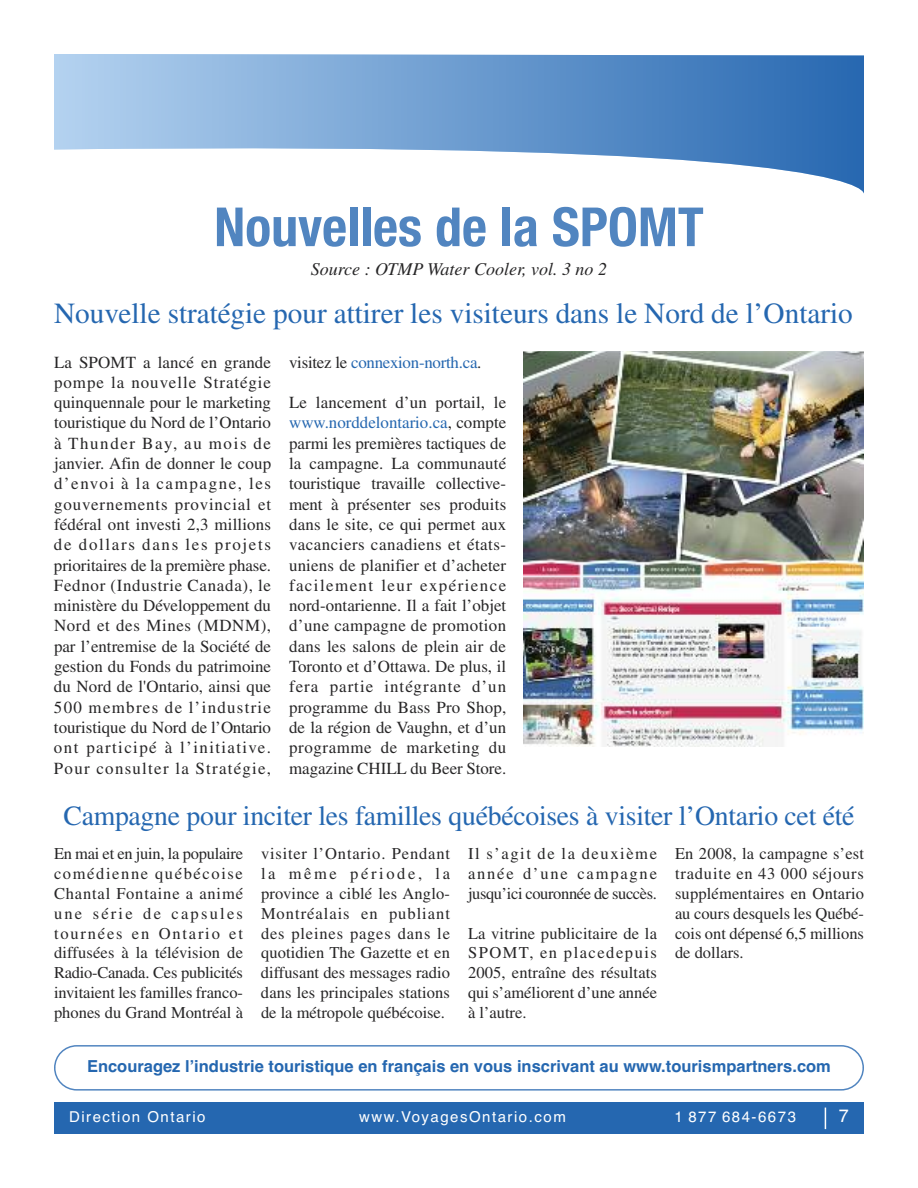
<style>
.page{position:relative;width:918px;height:1188px;background:#fff}
.page>*{position:absolute;margin:0;border:0;box-sizing:border-box;transform-origin:0 0}
.t1{font:700 condensed 54px "Helvetica Neue";color:#5185c0}
.t2{font:29.25px "Times";color:#2567b0}
.t3{font:27.75px "Times";letter-spacing:-.01em;color:#2567b0}
.t4{font:italic 18px "Times";color:#272627}
.t5{font:18px "Helvetica";color:#fff}
.t6{font:16.95px/20.2px "Times";letter-spacing:.035em;color:#272627;text-align:justify}
.t7{font:16.95px "Times";letter-spacing:-.015em;color:#2567b0}
.t8{font:16.5px/19.8px "Times";color:#272627;text-align:justify}
.t9{font:700 16.5px "Helvetica";color:#2567b0}
.t10{font:15px "Helvetica";letter-spacing:.1em;color:#fff}
.s1{color:#272627}
.s2{color:#2567b0}
</style>
<div class="page">
<svg style="left:54px;top:1045px;width:810px;height:46px"></svg>
<div style="left:54px;top:1102px;width:810px;height:32px;background:#2567b0"></div>
<svg style="left:825px;top:1108px;width:1px;height:21px"></svg>
<svg style="left:54px;top:54px;width:810px;height:140px"></svg>
<img style="left:523px;top:351px;width:341px;height:395px">
<h1 class="t1" style="left:214px;top:194px;width:491px">Nouvelles de la SPOMT</h1>
<p class="t4" style="left:311px;top:262px;width:298px">Source : OTMP Water Cooler, vol. 3 no 2</p>
<h2 class="t2" style="left:54px;top:303px;width:800px">Nouvelle stratégie pour attirer les visiteurs dans le Nord de l’Ontario</h2>
<p class="t6" style="left:54px;top:353px;width:219px">La SPOMT a lancé en grande pompe la nouvelle Stratégie quinquennale pour le marketing touristique du Nord de l’Ontario à Thunder Bay, au mois de janvier. Afin de donner le coup d’envoi à la campagne, les gouvernements provincial et fédéral ont investi 2,3 millions de dollars dans les projets prioritaires de la première phase.<br>Fednor (Industrie Canada), le ministère du Développement du Nord et des Mines (MDNM), par l’entremise de la Société de gestion du Fonds du patrimoine du Nord de l'Ontario, ainsi que 500 membres de l’industrie touristique du Nord de l’Ontario ont participé à l’initiative.<br>Pour consulter la Stratégie,</p>
<p class="t7" style="left:289px;top:356px;width:194px"><span class="s1">visitez le</span> connexion-north.ca<span class="s1">.</span></p>
<p class="t6" style="left:289px;top:394px;width:219px">Le lancement d’un portail, le <span class="s2">www.norddelontario.ca</span>, compte parmi les premières tactiques de la campagne. La communauté touristique travaille collective&shy;ment à présenter ses produits dans le site, ce qui permet aux vacanciers canadiens et états&shy;uniens de planifier et d’acheter facilement leur expérience nord-ontarienne. Il a fait l’objet d’une campagne de promotion dans les salons de plein air de Toronto et d’Ottawa. De plus, il fera partie intégrante d’un programme du Bass Pro Shop, de la région de Vaughn, et d’un programme de marketing du magazine CHILL du Beer Store.</p>
<h3 class="t3" style="left:63px;top:806px;width:793px">Campagne pour inciter les familles québécoises à visiter l’Ontario cet été</h3>
<p class="t8" style="left:54px;top:846px;width:191px">En mai et en juin, la populaire comédienne québécoise Chantal Fontaine a animé une série de capsules tournées en Ontario et diffusées à la télévision de Radio-Canada. Ces publicités invitaient les familles franco&shy;phones du Grand Montréal à</p>
<p class="t8" style="left:261px;top:846px;width:191px">visiter l’Ontario. Pendant la même période, la province a ciblé les Anglo-Montréalais en publiant des pleines pages dans le quotidien The Gazette et en diffusant des messages radio dans les principales stations de la métropole québécoise.</p>
<p class="t8" style="left:468px;top:846px;width:191px">Il s’agit de la deuxième année d’une campagne jusqu’ici couronnée de succès.</p>
<p class="t8" style="left:468px;top:925px;width:190px">La vitrine publicitaire de la SPOMT, en placedepuis 2005, entraîne des résultats qui s’améliorent d’une année à l’autre.</p>
<p class="t8" style="left:675px;top:846px;width:191px">En 2008, la campagne s’est traduite en 43 000 séjours supplémentaires en Ontario au cours desquels les Québé&shy;cois ont dépensé 6,5 millions de dollars.</p>
<p class="t9" style="left:87px;top:1057px;width:745px">Encouragez lʼindustrie touristique en français en vous inscrivant au www.tourismpartners.com</p>
<p class="t10" style="left:69px;top:1108px;width:138px">Direction Ontario</p>
<p class="t10" style="left:359px;top:1108px;width:208px">www.VoyagesOntario.com</p>
<p class="t10" style="left:674px;top:1108px;width:123px">1 877 684-6673</p>
<p class="t5" style="left:839px;top:1106px;width:12px">7</p>
</div>
